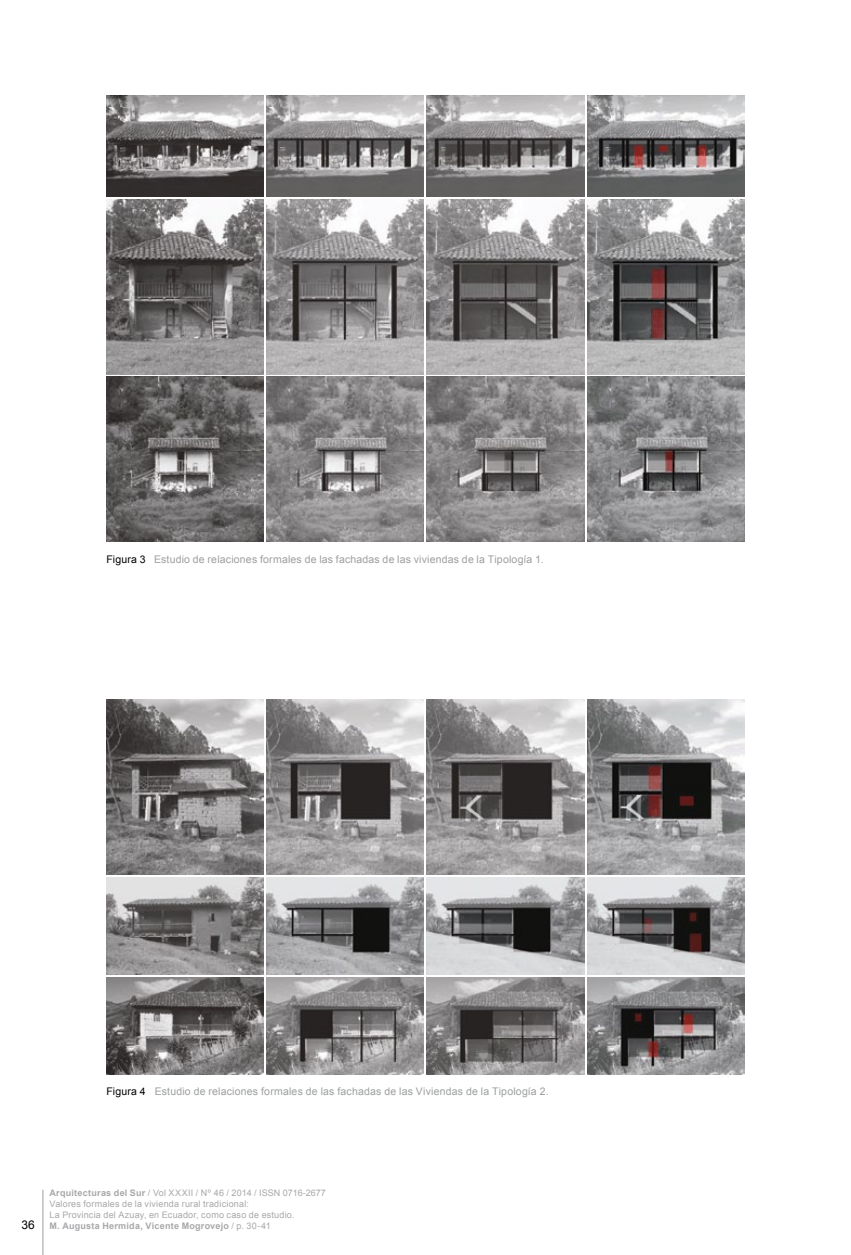
<style>
.page{position:relative;width:851px;height:1255px;background:#fff}
.page>*{position:absolute;margin:0;border:0;box-sizing:border-box;transform-origin:0 0}
.t1{font:12px "Arial";color:#000}
.t2{font:10.5px "Arial";letter-spacing:.015em;color:#9c9e9f}
.t3{font:9px/10.8px "Arial";letter-spacing:.025em;color:#a7a8aa}
.s1{color:#000}
.s2{font-weight:700}
</style>
<div class="page">
<hr style="left:43px;top:1189px;width:1px;height:65px;background:#9c9e9f">
<img style="left:106px;top:96px;width:158px;height:101px">
<img style="left:266px;top:96px;width:158px;height:101px">
<img style="left:427px;top:96px;width:157px;height:101px">
<img style="left:587px;top:96px;width:157px;height:101px">
<img style="left:106px;top:200px;width:158px;height:174px">
<img style="left:266px;top:200px;width:158px;height:174px">
<img style="left:427px;top:200px;width:157px;height:174px">
<img style="left:587px;top:200px;width:157px;height:174px">
<img style="left:106px;top:377px;width:158px;height:164px">
<img style="left:266px;top:377px;width:155px;height:164px">
<img style="left:427px;top:377px;width:157px;height:164px">
<img style="left:587px;top:377px;width:157px;height:164px">
<img style="left:106px;top:699px;width:158px;height:175px">
<img style="left:266px;top:699px;width:158px;height:175px">
<img style="left:427px;top:699px;width:157px;height:175px">
<img style="left:587px;top:699px;width:157px;height:175px">
<img style="left:106px;top:877px;width:158px;height:97px">
<img style="left:266px;top:877px;width:158px;height:97px">
<img style="left:427px;top:877px;width:157px;height:97px">
<img style="left:587px;top:877px;width:157px;height:97px">
<img style="left:106px;top:977px;width:158px;height:97px">
<img style="left:266px;top:977px;width:158px;height:97px">
<img style="left:427px;top:977px;width:157px;height:97px">
<img style="left:587px;top:977px;width:157px;height:97px">
<p class="t2" style="left:106px;top:552px;width:439px"><span class="s1">Figura 3</span> Estudio de relaciones formales de las fachadas de las viviendas de la Tipología 1.</p>
<p class="t2" style="left:106px;top:1084px;width:444px"><span class="s1">Figura 4</span> Estudio de relaciones formales de las fachadas de las Viviendas de la Tipología 2.</p>
<h1 class="t1" style="left:21px;top:1216px;width:15px">36</h1>
<p class="t3" style="left:49px;top:1187px;width:278px"><span class="s2">Arquitecturas del Sur</span> / Vol XXXII / Nº 46 / 2014 / ISSN 0716-2677<br>Valores formales de la vivienda rural tradicional:<br>La Provincia del Azuay, en Ecuador, como caso de estudio.<br><span class="s2">M. Augusta Hermida, Vicente Mogrovejo</span> / p. 30-41</p>
</div>
